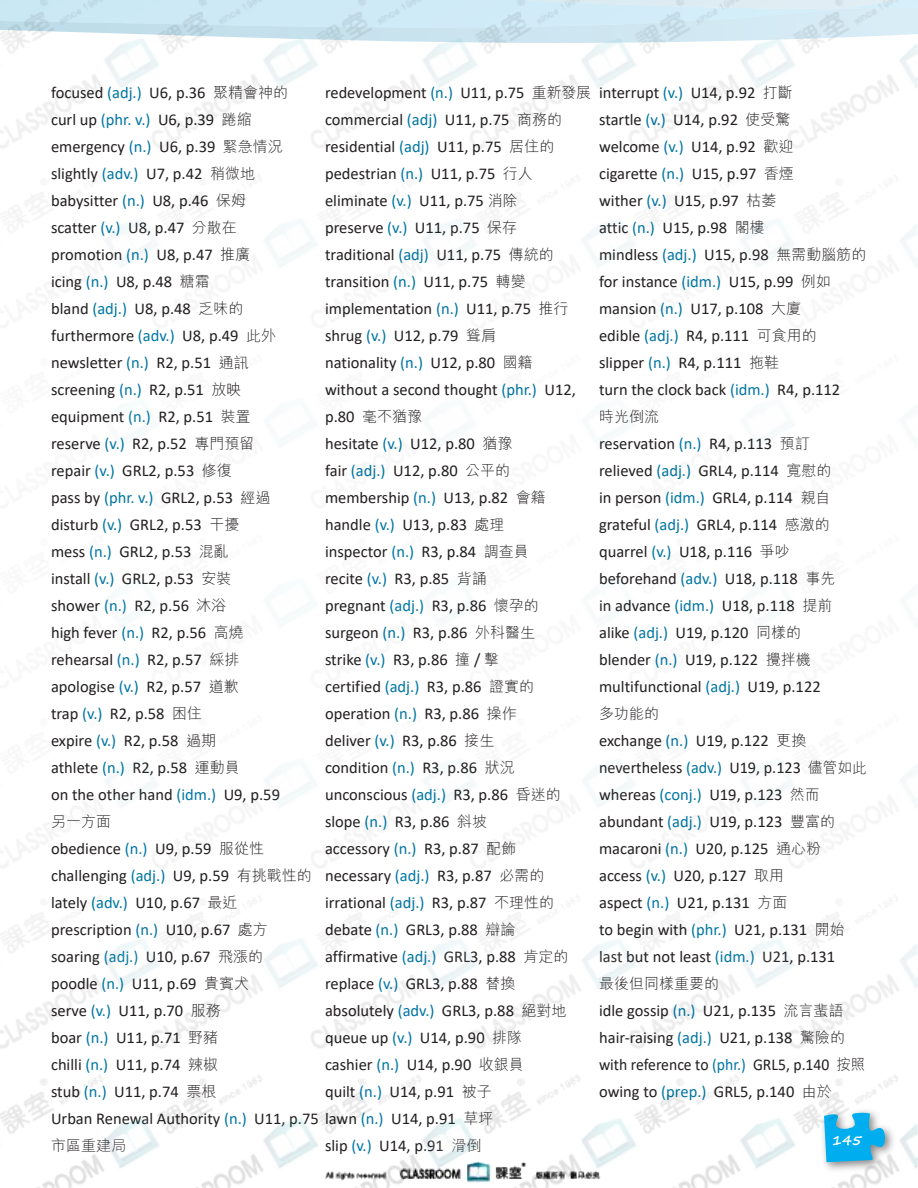
<style>
.page{position:relative;width:918px;height:1188px;background:#fff}
.page>*{position:absolute;margin:0;border:0;box-sizing:border-box;transform-origin:0 0}
.t1{font:16.5px/27px "Calibri";color:#231f20}
.t2{font:300 15px "M Hei HK";color:#231f20}
.t3{font:700 13.5px "Segoe Script";color:#fff}
.s1{color:#0076a3}
.s2{font-family:"M Hei HK";font-weight:300;font-size:15px}
</style>
<div class="page">
<img style="left:0;top:0;width:918px;height:1188px">
<p class="t1" style="left:51px;top:79px;width:239px">focused <span class="s1">(adj.)</span> U6, p.36 <span class="s2">聚精會神的</span>curl up <span class="s1">(phr. v.)</span> U6, p.39 <span class="s2">踡縮</span>emergency <span class="s1">(n.)</span> U6, p.39 <span class="s2">緊急情況</span>slightly <span class="s1">(adv.)</span> U7, p.42 <span class="s2">稍微地</span>babysitter <span class="s1">(n.)</span> U8, p.46 <span class="s2">保姆</span>scatter <span class="s1">(v.)</span> U8, p.47 <span class="s2">分散在</span>promotion <span class="s1">(n.)</span> U8, p.47 <span class="s2">推廣<br></span>icing <span class="s1">(n.)</span> U8, p.48 <span class="s2">糖霜<br></span>bland <span class="s1">(adj.)</span> U8, p.48 <span class="s2">乏味的</span>furthermore <span class="s1">(adv.)</span> U8, p.49 <span class="s2">此外</span>newsletter <span class="s1">(n.)</span> R2, p.51 <span class="s2">通訊</span>screening <span class="s1">(n.)</span> R2, p.51 <span class="s2">放映</span>equipment <span class="s1">(n.)</span> R2, p.51 <span class="s2">裝置</span>reserve <span class="s1">(v.)</span> R2, p.52 <span class="s2">專門預留</span>repair <span class="s1">(v.)</span> GRL2, p.53 <span class="s2">修復<br></span>pass by <span class="s1">(phr. v.)</span> GRL2, p.53 <span class="s2">經過</span>disturb <span class="s1">(v.)</span> GRL2, p.53 <span class="s2">干擾<br></span>mess <span class="s1">(n.)</span> GRL2, p.53 <span class="s2">混亂<br></span>install <span class="s1">(v.)</span> GRL2, p.53 <span class="s2">安裝<br></span>shower <span class="s1">(n.)</span> R2, p.56 <span class="s2">沐浴<br></span>high fever <span class="s1">(n.)</span> R2, p.56 <span class="s2">高燒</span>rehearsal <span class="s1">(n.)</span> R2, p.57 <span class="s2">綵排</span>apologise <span class="s1">(v.)</span> R2, p.57 <span class="s2">道歉<br></span>trap <span class="s1">(v.)</span> R2, p.58 <span class="s2">困住<br></span>expire <span class="s1">(v.)</span> R2, p.58 <span class="s2">過期<br></span>athlete <span class="s1">(n.)</span> R2, p.58 <span class="s2">運動員<br></span>on the other hand <span class="s1">(idm.)</span> U9, p.59</p>
<p class="t2" style="left:51px;top:814px;width:61px">另一方面</p>
<p class="t1" style="left:51px;top:835px;width:444px">obedience <span class="s1">(n.)</span> U9, p.59 <span class="s2">服從性<br></span>challenging <span class="s1">(adj.)</span> U9, p.59 <span class="s2">有挑戰性的<br></span>lately <span class="s1">(adv.)</span> U10, p.67 <span class="s2">最近<br></span>prescription <span class="s1">(n.)</span> U10, p.67 <span class="s2">處方<br></span>soaring <span class="s1">(adj.)</span> U10, p.67 <span class="s2">飛漲的<br></span>poodle <span class="s1">(n.)</span> U11, p.69 <span class="s2">貴賓犬<br></span>serve <span class="s1">(v.)</span> U11, p.70 <span class="s2">服務<br></span>boar <span class="s1">(n.)</span> U11, p.71 <span class="s2">野豬<br></span>chilli <span class="s1">(n.)</span> U11, p.74 <span class="s2">辣椒<br></span>stub <span class="s1">(n.)</span> U11, p.74 <span class="s2">票根<br></span>Urban Renewal Authority <span class="s1">(n.)</span> U11, p.75 lawn <span class="s1">(n.)</span> U14, p.91 <span class="s2">草坪</span></p>
<p class="t2" style="left:51px;top:1138px;width:76px">市區重建局</p>
<p class="t1" style="left:325px;top:79px;width:268px">redevelopment <span class="s1">(n.)</span> U11, p.75 <span class="s2">重新發展</span>commercial <span class="s1">(adj)</span> U11, p.75 <span class="s2">商務的</span>residential <span class="s1">(adj)</span> U11, p.75 <span class="s2">居住的</span>pedestrian <span class="s1">(n.)</span> U11, p.75 <span class="s2">行人</span>eliminate <span class="s1">(v.)</span> U11, p.75 <span class="s2">消除<br></span>preserve <span class="s1">(v.)</span> U11, p.75 <span class="s2">保存<br></span>traditional <span class="s1">(adj)</span> U11, p.75 <span class="s2">傳統的</span>transition <span class="s1">(n.)</span> U11, p.75 <span class="s2">轉變</span>implementation <span class="s1">(n.)</span> U11, p.75 <span class="s2">推行</span>shrug <span class="s1">(v.)</span> U12, p.79 <span class="s2">聳肩<br></span>nationality <span class="s1">(n.)</span> U12, p.80 <span class="s2">國籍<br></span>without a second thought <span class="s1">(phr.)</span> U12, p.80 <span class="s2">毫不猶豫<br></span>hesitate <span class="s1">(v.)</span> U12, p.80 <span class="s2">猶豫<br></span>fair <span class="s1">(adj.)</span> U12, p.80 <span class="s2">公平的</span>membership <span class="s1">(n.)</span> U13, p.82 <span class="s2">會籍</span>handle <span class="s1">(v.)</span> U13, p.83 <span class="s2">處理<br></span>inspector <span class="s1">(n.)</span> R3, p.84 <span class="s2">調查員<br></span>recite <span class="s1">(v.)</span> R3, p.85 <span class="s2">背誦<br></span>pregnant <span class="s1">(adj.)</span> R3, p.86 <span class="s2">懷孕的</span>surgeon <span class="s1">(n.)</span> R3, p.86 <span class="s2">外科醫生<br></span>strike <span class="s1">(v.)</span> R3, p.86 <span class="s2">撞</span> / <span class="s2">擊<br></span>certified <span class="s1">(adj.)</span> R3, p.86 <span class="s2">證實的</span>operation <span class="s1">(n.)</span> R3, p.86 <span class="s2">操作<br></span>deliver <span class="s1">(v.)</span> R3, p.86 <span class="s2">接生<br></span>condition <span class="s1">(n.)</span> R3, p.86 <span class="s2">狀況</span>unconscious <span class="s1">(adj.)</span> R3, p.86 <span class="s2">昏迷的</span>slope <span class="s1">(n.)</span> R3, p.86 <span class="s2">斜坡<br></span>accessory <span class="s1">(n.)</span> R3, p.87 <span class="s2">配飾<br></span>necessary <span class="s1">(adj.)</span> R3, p.87 <span class="s2">必需的</span>irrational <span class="s1">(adj.)</span> R3, p.87 <span class="s2">不理性的</span>debate <span class="s1">(n.)</span> GRL3, p.88 <span class="s2">辯論</span>affirmative <span class="s1">(adj.)</span> GRL3, p.88 <span class="s2">肯定的</span>replace <span class="s1">(v.)</span> GRL3, p.88 <span class="s2">替換<br></span>absolutely <span class="s1">(adv.)</span> GRL3, p.88 <span class="s2">絕對地</span>queue up <span class="s1">(v.)</span> U14, p.90 <span class="s2">排隊<br></span>cashier <span class="s1">(n.)</span> U14, p.90 <span class="s2">收銀員<br></span>quilt <span class="s1">(n.)</span> U14, p.91 <span class="s2">被子</span></p>
<p class="t1" style="left:325px;top:1132px;width:158px">slip <span class="s1">(v.)</span> U14, p.91 <span class="s2">滑倒</span></p>
<p class="t1" style="left:599px;top:79px;width:269px">interrupt <span class="s1">(v.)</span> U14, p.92 <span class="s2">打斷<br></span>startle <span class="s1">(v.)</span> U14, p.92 <span class="s2">使受驚<br></span>welcome <span class="s1">(v.)</span> U14, p.92 <span class="s2">歡迎<br></span>cigarette <span class="s1">(n.)</span> U15, p.97 <span class="s2">香煙<br></span>wither <span class="s1">(v.)</span> U15, p.97 <span class="s2">枯萎<br></span>attic <span class="s1">(n.)</span> U15, p.98 <span class="s2">閣樓<br></span>mindless <span class="s1">(adj.)</span> U15, p.98 <span class="s2">無需動腦筋的</span>for instance <span class="s1">(idm.)</span> U15, p.99 <span class="s2">例如</span>mansion <span class="s1">(n.)</span> U17, p.108 <span class="s2">大廈<br></span>edible <span class="s1">(adj.)</span> R4, p.111 <span class="s2">可食用的<br></span>slipper <span class="s1">(n.)</span> R4, p.111 <span class="s2">拖鞋<br></span>turn the clock back <span class="s1">(idm.)</span> R4, p.112</p>
<p class="t2" style="left:599px;top:409px;width:61px">時光倒流</p>
<p class="t1" style="left:599px;top:430px;width:238px">reservation <span class="s1">(n.)</span> R4, p.113 <span class="s2">預訂</span>relieved <span class="s1">(adj.)</span> GRL4, p.114 <span class="s2">寬慰的</span>in person <span class="s1">(idm.)</span> GRL4, p.114 <span class="s2">親自</span>grateful <span class="s1">(adj.)</span> GRL4, p.114 <span class="s2">感激的</span>quarrel <span class="s1">(v.)</span> U18, p.116 <span class="s2">爭吵</span>beforehand <span class="s1">(adv.)</span> U18, p.118 <span class="s2">事先</span>in advance <span class="s1">(idm.)</span> U18, p.118 <span class="s2">提前</span>alike <span class="s1">(adj.)</span> U19, p.120 <span class="s2">同樣的</span>blender <span class="s1">(n.)</span> U19, p.122 <span class="s2">攪拌機</span>multifunctional <span class="s1">(adj.)</span> U19, p.122</p>
<p class="t2" style="left:599px;top:706px;width:61px">多功能的</p>
<p class="t1" style="left:599px;top:727px;width:269px">exchange <span class="s1">(n.)</span> U19, p.122 <span class="s2">更換</span>nevertheless <span class="s1">(adv.)</span> U19, p.123 <span class="s2">儘管如此</span>whereas <span class="s1">(conj.)</span> U19, p.123 <span class="s2">然而</span>abundant <span class="s1">(adj.)</span> U19, p.123 <span class="s2">豐富的</span>macaroni <span class="s1">(n.)</span> U20, p.125 <span class="s2">通心粉</span>access <span class="s1">(v.)</span> U20, p.127 <span class="s2">取用<br></span>aspect <span class="s1">(n.)</span> U21, p.131 <span class="s2">方面<br></span>to begin with <span class="s1">(phr.)</span> U21, p.131 <span class="s2">開始</span>last but not least <span class="s1">(idm.)</span> U21, p.131</p>
<p class="t2" style="left:599px;top:976px;width:121px">最後但同樣重要的</p>
<p class="t1" style="left:599px;top:997px;width:268px">idle gossip <span class="s1">(n.)</span> U21, p.135 <span class="s2">流言蜚語</span>hair-raising <span class="s1">(adj.)</span> U21, p.138 <span class="s2">驚險的</span>with reference to <span class="s1">(phr.)</span> GRL5, p.140 <span class="s2">按照</span>owing to <span class="s1">(prep.)</span> GRL5, p.140 <span class="s2">由於</span></p>
<p class="t3" style="left:832px;top:1130px;width:31px">145</p>
</div>
